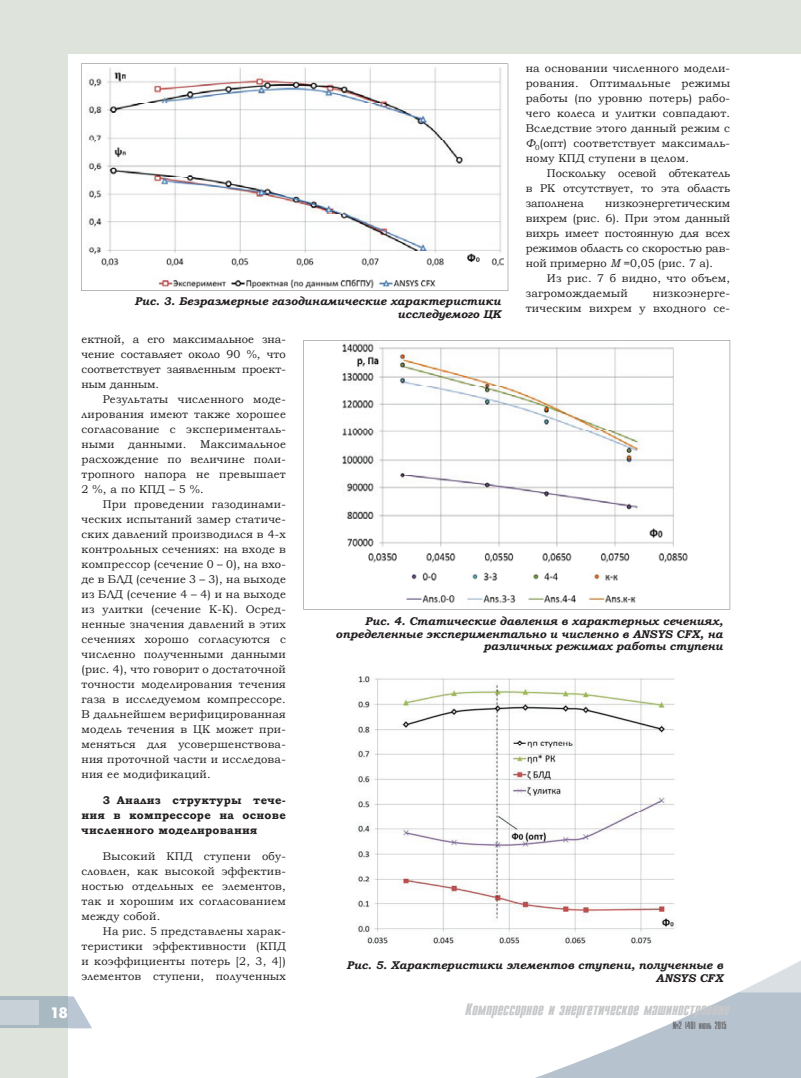
<style>
.page{position:relative;width:801px;height:1078px;background:#fff}
.page>*{position:absolute;margin:0;border:0;box-sizing:border-box;transform-origin:0 0}
.t1{font:700 15px "Ukrainian Futuris";color:#fff}
.t2{font:italic 700 13.75px "Ukrainian Compact";color:#c7c8ca}
.t3{font:11.25px/15px "Bookman Old Style";letter-spacing:.02em;color:#231f20;text-align:justify}
.t4{font:italic 700 11.25px/12.5px "Bookman Old Style";color:#231f20;text-align:right}
.t5{font:700 11.25px/15px "Bookman Old Style";letter-spacing:.02em;color:#231f20;text-align:justify}
.t6{font:8.75px "Ukrainian Compact";color:#6c6d70}
.s1{font-style:italic}
</style>
<div class="page">
<div style="left:0;top:0;width:801px;height:53px;background:#dee3db"></div>
<div style="left:0;top:0;width:67px;height:1077px;background:#dee3db"></div>
<svg style="left:538px;top:1012px;width:263px;height:65px"></svg>
<svg style="left:530px;top:340px;width:271px;height:672px"></svg>
<svg style="left:67px;top:996px;width:25px;height:32px"></svg>
<div style="left:0;top:996px;width:67px;height:32px;background:#a9b9c2"></div>
<div style="left:0;top:999px;width:39px;height:25px;background:#c8d1d8"></div>
<svg style="left:81px;top:64px;width:427px;height:227px"></svg>
<svg style="left:303px;top:340px;width:427px;height:269px"></svg>
<img style="left:357px;top:676px;width:320px;height:271px">
<p class="t4" style="left:135px;top:295px;width:368px">Рис. 3. Безразмерные газодинамические характеристики исследуемого ЦК</p>
<p class="t3" style="left:526px;top:61px;width:206px">на основании численного модели&shy;рования. Оптимальные режимы работы (по уровню потерь) рабо&shy;чего колеса и улитки совпадают.<br>Вследствие этого данный режим с <span class="s1">Ф</span><sub>0</sub>(опт) соответствует максималь&shy;ному КПД ступени в целом.</p>
<p class="t3" style="left:526px;top:166px;width:206px;text-indent:21px">Поскольку осевой обтекатель в РК отсутствует, то эта область заполнена</p>
<p class="t3" style="left:526px;top:196px;width:206px;text-indent:80px">низкоэнергетическим вихрем (рис. 6). При этом данный вихрь имеет постоянную для всех режимов область со скоростью рав&shy;ной примерно <span class="s1">M</span> =0,05 (рис. 7 а).</p>
<p class="t3" style="left:526px;top:271px;width:206px;text-indent:21px">Из рис. 7 б видно, что объем, загромождаемый</p>
<p class="t3" style="left:526px;top:286px;width:206px;text-align:right">низкоэнерге-<br>тическим вихрем у входного се-</p>
<p class="t3" style="left:81px;top:332px;width:206px">ектной, а его максимальное зна&shy;чение составляет около 90 %, что соответствует заявленным проект&shy;ным данным.</p>
<p class="t3" style="left:81px;top:392px;width:206px;text-indent:21px">Результаты численного моде&shy;лирования имеют также хорошее согласование с эксперименталь&shy;ными данными. Максимальное расхождение по величине поли&shy;тропного напора не превышает 2 %, а по КПД – 5 %.</p>
<p class="t3" style="left:81px;top:497px;width:206px;text-indent:21px">При проведении газодинами&shy;ческих испытаний замер статиче&shy;ских давлений производился в 4-х контрольных сечениях: на входе в компрессор (сечение 0 – 0), на вхо&shy;де в БЛД (сечение 3 – 3), на выходе из БЛД (сечение 4 – 4) и на выходе из улитки (сечение К-К). Осред&shy;ненные значения давлений в этих сечениях хорошо согласуются с численно полученными данными (рис. 4), что говорит о достаточной точности моделирования течения газа в исследуемом компрессоре.<br>В дальнейшем верифицированная модель течения в ЦК может при&shy;меняться для усовершенствова&shy;ния проточной части и исследова&shy;ния ее модификаций.</p>
<p class="t5" style="left:81px;top:792px;width:206px;text-indent:21px">3 Анализ структуры тече&shy;ния в компрессоре на основе численного моделирования</p>
<p class="t3" style="left:81px;top:848px;width:206px;text-indent:21px">Высокий КПД ступени обу&shy;словлен, как высокой эффектив&shy;ностью отдельных ее элементов, так и хорошим их согласованием между собой.</p>
<p class="t3" style="left:81px;top:923px;width:206px;text-indent:21px">На рис. 5 представлены харак&shy;теристики эффективности (КПД и коэффициенты потерь [2, 3, 4]) элементов ступени, полученных</p>
<p class="t4" style="left:336px;top:615px;width:389px">Рис. 4. Статические давления в характерных сечениях, определенные экспериментально и численно в ANSYS CFX, на различных режимах работы ступени</p>
<p class="t4" style="left:347px;top:958px;width:378px">Рис. 5. Характеристики элементов ступени, полученные в<br>ANSYS CFX</p>
<h1 class="t1" style="left:50px;top:1004px;width:19px">18</h1>
<p class="t2" style="left:465px;top:999px;width:266px">Компрессорное и энергетическое машиностроение</p>
<p class="t6" style="left:673px;top:1019px;width:56px">№2 (40) июнь 2015</p>
</div>
